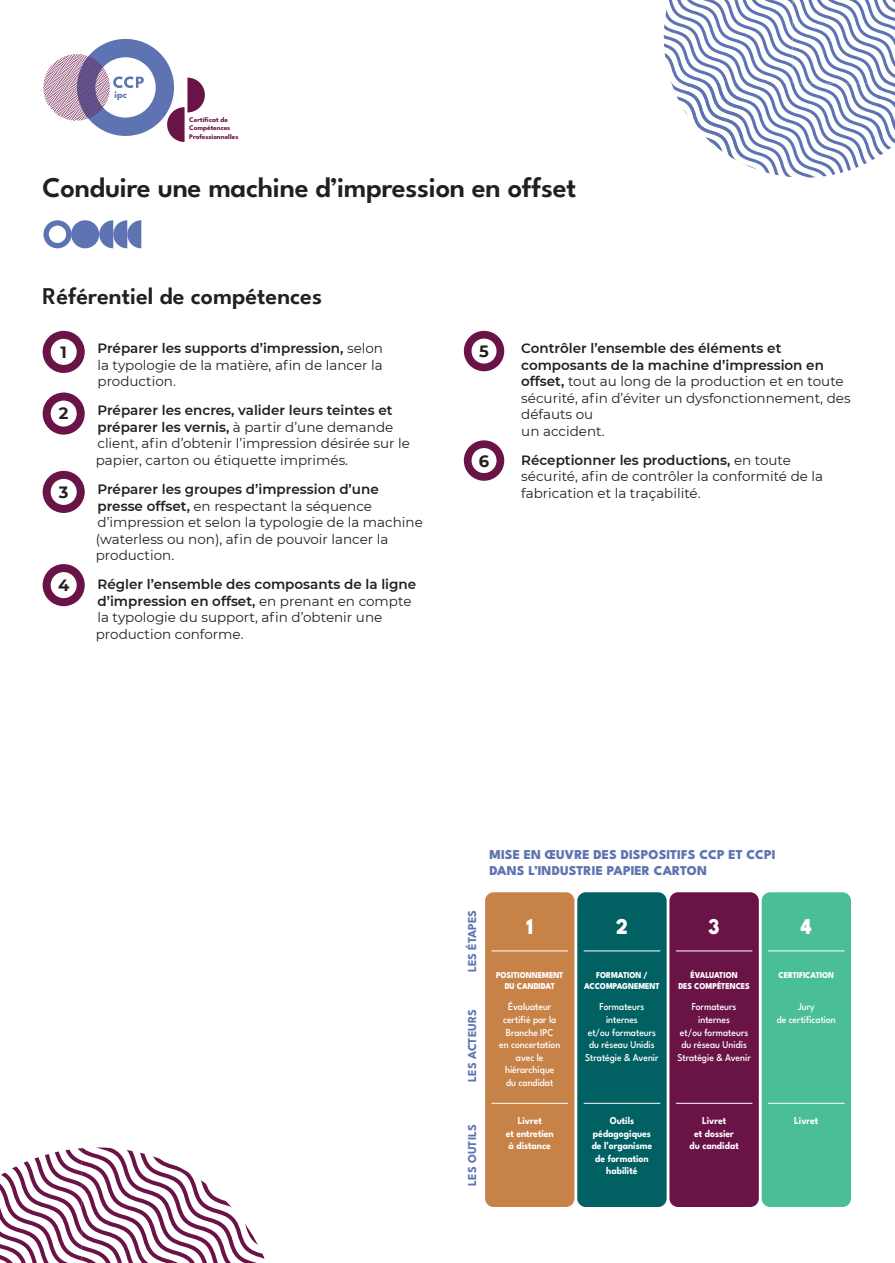
<style>
.page{position:relative;width:895px;height:1263px;background:#fff}
.page>*{position:absolute;margin:0;border:0;box-sizing:border-box;transform-origin:0 0}
.t1{font:600 28.5px "League Spartan";letter-spacing:-.01em;color:#231f20}
.t2{font:600 24px "League Spartan";color:#231f20}
.t3{font:800 22.5px "League Spartan";color:#fff;scale:.9 1}
.t4{font:700 16.35px "Montserrat";color:#231f20}
.t5{font:13.5px/16.5px "Montserrat";color:#231f20}
.t6{font:800 13.5px/16.2px "League Spartan";letter-spacing:.005em;color:#5e73b1}
.t7{font:700 12px "League Spartan";letter-spacing:.005em;color:#5e73b1}
.t8{font:500 10.5px/12.6px "League Spartan";color:#fff;text-align:center;scale:.9 1}
.t9{font:700 10.5px/12.6px "League Spartan";color:#fff;text-align:center;scale:.9 1}
.t10{font:100 10.05px "League Spartan";color:#5e73b1}
.t11{font:800 9px/10.8px "League Spartan";letter-spacing:-.005em;color:#fff;text-align:center;scale:.9 1}
.t12{font:100 7.05px/8.6px "League Spartan";color:#691346}
.s1{font-weight:600}
</style>
<div class="page">
<svg style="left:43px;top:331px;width:42px;height:42px"></svg>
<svg style="left:43px;top:392px;width:42px;height:43px"></svg>
<svg style="left:43px;top:471px;width:42px;height:42px"></svg>
<svg style="left:43px;top:564px;width:42px;height:42px"></svg>
<svg style="left:464px;top:331px;width:40px;height:40px"></svg>
<svg style="left:464px;top:440px;width:40px;height:41px"></svg>
<svg style="left:43px;top:220px;width:29px;height:28px"></svg>
<div style="left:71px;top:220px;width:28px;height:28px;background:#5e73b1;border-radius:50%"></div>
<svg style="left:99px;top:220px;width:42px;height:28px"></svg>
<svg style="left:43px;top:39px;width:162px;height:103px"></svg>
<div style="left:577px;top:892px;width:89px;height:315px;background:#006062;border-radius:9px"></div>
<div style="left:669px;top:892px;width:89px;height:315px;background:#691346;border-radius:9px"></div>
<div style="left:761px;top:892px;width:89px;height:315px;background:#4abe94;border-radius:9px"></div>
<hr style="left:583px;top:950px;width:77px;height:1px;background:#fff">
<hr style="left:583px;top:1103px;width:77px;height:1px;background:#fff">
<hr style="left:675px;top:950px;width:77px;height:1px;background:#fff">
<hr style="left:675px;top:1103px;width:77px;height:1px;background:#fff">
<hr style="left:768px;top:950px;width:76px;height:1px;background:#fff">
<hr style="left:768px;top:1103px;width:76px;height:1px;background:#fff">
<div style="left:485px;top:892px;width:89px;height:315px;background:#c78248;border-radius:9px"></div>
<hr style="left:491px;top:950px;width:77px;height:1px;background:#fff">
<hr style="left:491px;top:1103px;width:77px;height:1px;background:#fff">
<svg style="left:0;top:1147px;width:265px;height:116px"></svg>
<svg style="left:663px;top:0;width:232px;height:178px"></svg>
<p class="t10" style="left:114px;top:88px;width:14px">ipc</p>
<p class="t12" style="left:189px;top:115px;width:51px">Certificat de<br>Compétences<br>Professionnelles</p>
<h1 class="t1" style="left:43px;top:166px;width:535px">Conduire une machine d’impression en offset</h1>
<h2 class="t2" style="left:43px;top:279px;width:281px">Référentiel de compétences</h2>
<p class="t4" style="left:60px;top:340px;width:8px">1</p>
<p class="t4" style="left:59px;top:402px;width:11px">2</p>
<p class="t4" style="left:59px;top:480px;width:11px">3</p>
<p class="t4" style="left:58px;top:573px;width:13px">4</p>
<p class="t5" style="left:97px;top:339px;width:287px;text-align:justify"><span class="s1">Préparer les supports d’impression,</span> selon la typologie de la matière, afin de lancer la production.</p>
<p class="t5" style="left:96px;top:402px;width:316px"><span class="s1">Préparer les encres, valider leurs teintes et préparer les vernis,</span> à partir d’une demande client, afin d’obtenir l’impression désirée sur le papier, carton ou étiquette imprimés.</p>
<p class="t5" style="left:96px;top:480px;width:328px"><span class="s1">Préparer les groupes d’impression d’une presse offset,</span> en respectant la séquence d’impression et selon la typologie de la machine (waterless ou non), afin de pouvoir lancer la production.</p>
<p class="t5" style="left:96px;top:576px;width:322px"><span class="s1">Régler l’ensemble des composants de la ligne d’impression en offset,</span> en prenant en compte la typologie du support, afin d’obtenir une production conforme.</p>
<p class="t4" style="left:479px;top:339px;width:11px">5</p>
<p class="t4" style="left:479px;top:449px;width:12px">6</p>
<p class="t5" style="left:521px;top:339px;width:331px"><span class="s1">Contrôler l’ensemble des éléments et composants de la machine d’impression en offset,</span> tout au long de la production et en toute sécurité, afin d’éviter un dysfonctionnement, des défauts ou<br>un accident.</p>
<p class="t5" style="left:521px;top:451px;width:303px"><span class="s1">Réceptionner les productions,</span> en toute sécurité, afin de contrôler la conformité de la fabrication et la traçabilité.</p>
<p class="t6" style="left:489px;top:845px;width:288px">MISE EN ŒUVRE DES DISPOSITIFS CCP ET CCPI<br>DANS L’INDUSTRIE PAPIER CARTON</p>
<p class="t7" style="left:463px;top:972px;width:64px;rotate:-90deg">LES ÉTAPES</p>
<p class="t7" style="left:463px;top:1081px;width:74px;rotate:-90deg">LES ACTEURS</p>
<p class="t7" style="left:463px;top:1185px;width:63px;rotate:-90deg">LES OUTILS</p>
<h3 class="t3" style="left:526px;top:909px;width:9px">1</h3>
<p class="t11" style="left:496px;top:969px;width:76px">POSITIONNEMENT<br>DU CANDIDAT</p>
<p class="t8" style="left:499px;top:999px;width:69px">Évaluateur certifié par la<br>Branche IPC<br>en concertation avec le hiérarchique du candidat</p>
<p class="t9" style="left:505px;top:1113px;width:55px">Livret<br>et entretien à distance</p>
<h3 class="t3" style="left:616px;top:909px;width:15px">2</h3>
<p class="t11" style="left:584px;top:969px;width:85px">FORMATION /<br>ACCOMPAGNEMENT</p>
<p class="t8" style="left:585px;top:999px;width:83px">Formateurs internes<br>et/ou formateurs du réseau Unidis<br>Stratégie &amp; Avenir</p>
<h3 class="t3" style="left:708px;top:909px;width:14px">3</h3>
<p class="t11" style="left:678px;top:969px;width:81px">ÉVALUATION<br>DES COMPÉTENCES</p>
<p class="t8" style="left:677px;top:999px;width:83px">Formateurs internes<br>et/ou formateurs du réseau Unidis<br>Stratégie &amp; Avenir</p>
<p class="t9" style="left:591px;top:1113px;width:69px">Outils pédagogiques de l’organisme de formation habilité</p>
<p class="t9" style="left:689px;top:1113px;width:56px">Livret<br>et dossier du candidat</p>
<h3 class="t3" style="left:800px;top:909px;width:14px">4</h3>
<p class="t11" style="left:778px;top:969px;width:63px">CERTIFICATION</p>
<p class="t8" style="left:776px;top:999px;width:67px">Jury<br>de certification</p>
<p class="t9" style="left:794px;top:1113px;width:28px">Livret</p>
</div>
